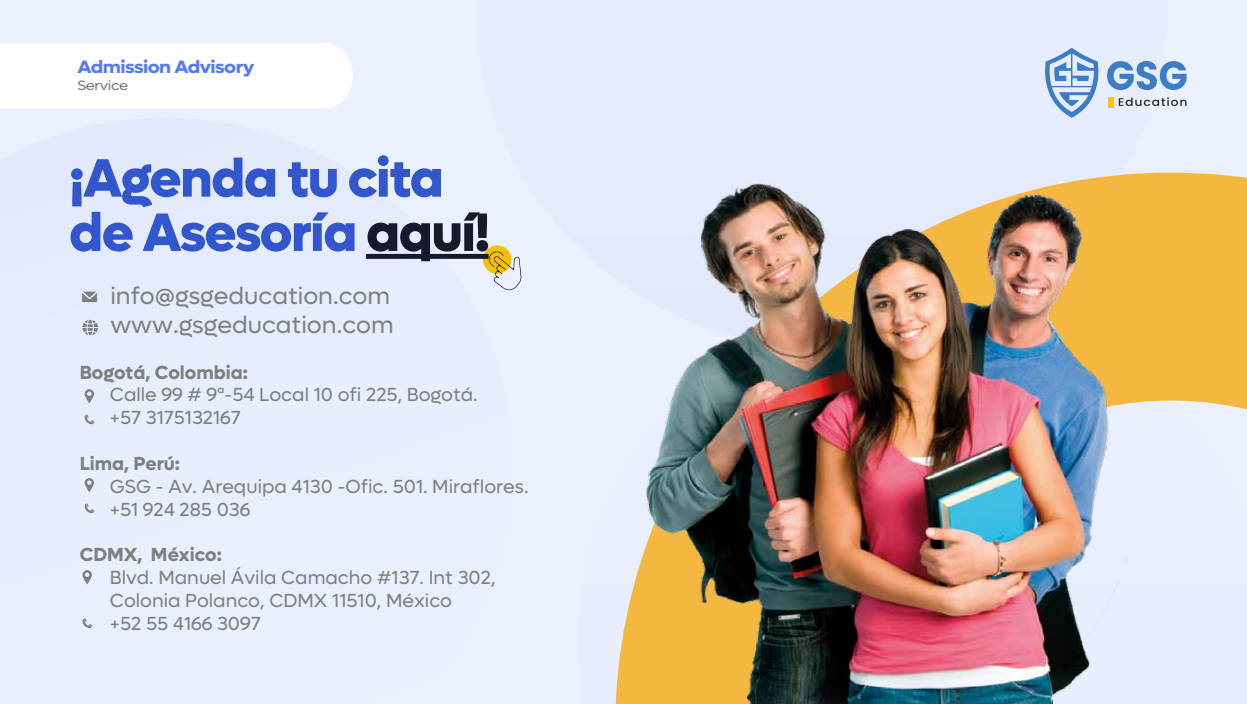
<style>
.page{position:relative;width:1247px;height:704px;background:#fff}
.page>*{position:absolute;margin:0;border:0;box-sizing:border-box;transform-origin:0 0}
.t1{font:73.88px "Myriad Pro";color:#000;scale:.22 1}
.t2{font:800 54.25px/54.2px "Lufga";letter-spacing:-.03em;color:#3256ce}
.t3{font:24px/28.9px "Lufga";color:#7d807f}
.t4{font:19px/22.8px "Lufga";color:#7d807f}
.t5{font:700 19px "Lufga";color:#7d807f}
.t6{font:700 17.88px "Lufga";letter-spacing:-.03em;color:#5379f6;scale:1.11 1}
.t7{font:13.5px "Lufga";letter-spacing:-.03em;color:#757575;scale:1.11 1}
.s1{color:#18192d}
</style>
<div class="page">
<div style="left:0;top:0;width:1247px;height:703px;background:#eaf0fe"></div>
<svg style="left:615px;top:172px;width:632px;height:531px"></svg>
<img style="left:645px;top:183px;width:482px;height:520px">
<div style="left:1107px;top:97px;width:6px;height:10px;background:#ffc600"></div>
<svg style="left:1107px;top:61px;width:79px;height:29px"></svg>
<svg style="left:1119px;top:97px;width:67px;height:9px"></svg>
<svg style="left:1045px;top:48px;width:54px;height:70px"></svg>
<div style="left:483px;top:245px;width:28px;height:28px;background:#f6c000;border-radius:50%"></div>
<svg style="left:489px;top:251px;width:32px;height:39px"></svg>
<div style="left:366px;top:254px;width:123px;height:5px;background:#18192d"></div>
<div style="left:0;top:43px;width:353px;height:65px;background:#fff"></div>
<svg style="left:85px;top:478px;width:9px;height:14px"></svg>
<svg style="left:84px;top:503px;width:10px;height:9px"></svg>
<svg style="left:82px;top:570px;width:10px;height:14px"></svg>
<svg style="left:82px;top:618px;width:10px;height:9px"></svg>
<svg style="left:85px;top:389px;width:9px;height:14px"></svg>
<svg style="left:84px;top:414px;width:10px;height:10px"></svg>
<svg style="left:82px;top:291px;width:15px;height:11px"></svg>
<svg style="left:82px;top:319px;width:16px;height:16px"></svg>
<p class="t6" style="left:78px;top:56px;width:161px">Admission Advisory</p>
<p class="t7" style="left:77px;top:77px;width:47px">Service</p>
<h2 class="t2" style="left:69px;top:151px;width:423px">¡Agenda tu cita de Asesoría <span class="s1">aquí!</span></h2>
<h1 class="t1" style="left:366px;top:201px;width:708px">https://wa.link/wdkskw</h1>
<p class="t3" style="left:110px;top:281px;width:285px">info@gsgeducation.com www.gsgeducation.com</p>
<p class="t5" style="left:80px;top:360px;width:170px">Bogotá, Colombia:</p>
<p class="t4" style="left:110px;top:383px;width:369px">Calle 99 # 9ª-54 Local 10 ofi 225, Bogotá. +57 3175132167</p>
<p class="t5" style="left:80px;top:452px;width:102px">Lima, Perú:</p>
<p class="t4" style="left:110px;top:474px;width:420px">GSG - Av. Arequipa 4130 -Ofic. 501. Miraflores. +51 924 285 036</p>
<p class="t5" style="left:80px;top:543px;width:144px">CDMX, México:</p>
<p class="t4" style="left:110px;top:565px;width:387px">Blvd. Manuel Ávila Camacho #137. Int 302,<br>Colonia Polanco, CDMX 11510, México<br>+52 55 4166 3097</p>
</div>
